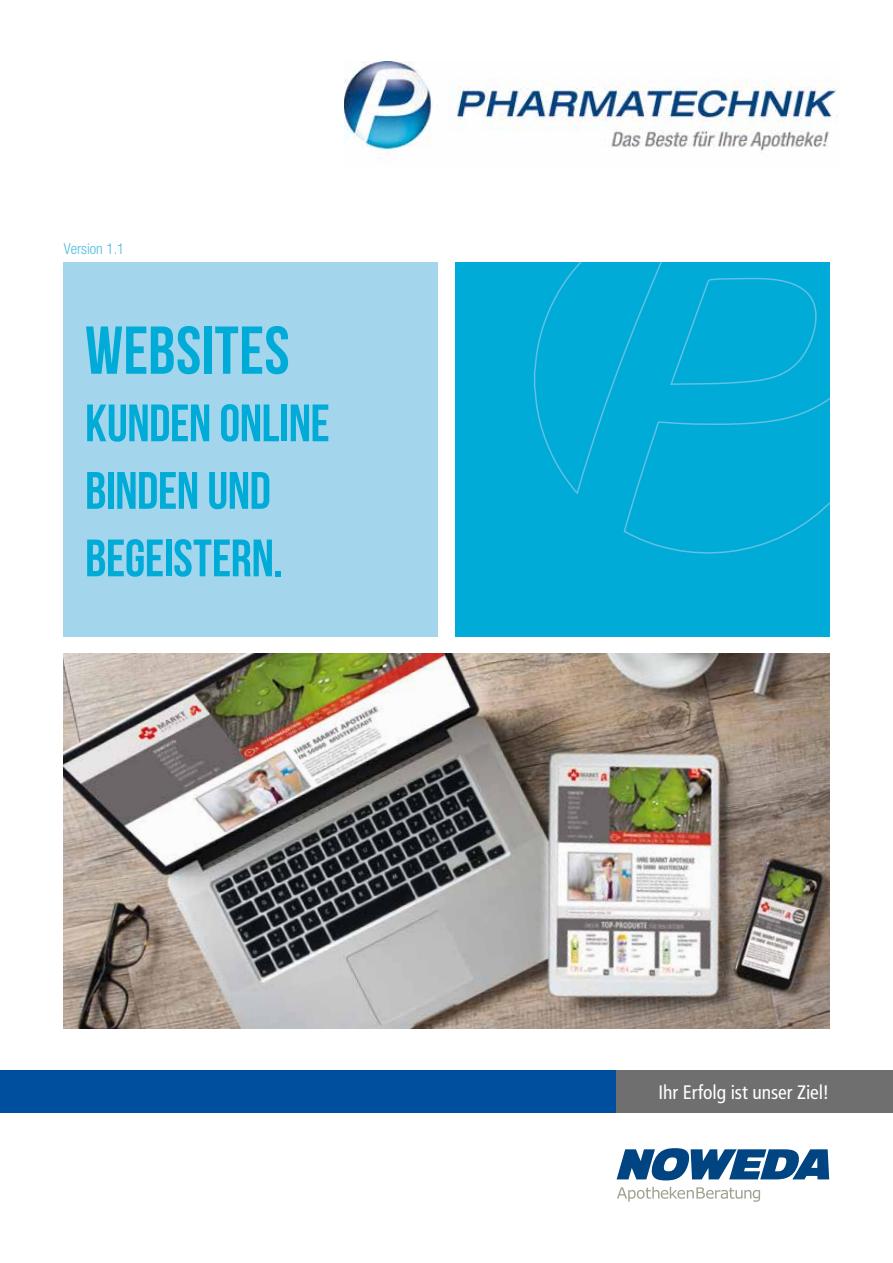
<style>
.page{position:relative;width:893px;height:1263px;background:#fff}
.page>*{position:absolute;margin:0;border:0;box-sizing:border-box;transform-origin:0 0}
.t1{font:67.5px "Bebas Neue";letter-spacing:.005em;color:#00abd7}
.t2{font:52.5px/67.5px "Bebas Neue";letter-spacing:-.01em;color:#00abd7}
.t3{font:condensed 19.5px "Frutiger LT Std";letter-spacing:-.005em;color:#fff}
.t4{font:300 condensed 15px "Helvetica Neue LT";color:#4fbbe0}
</style>
<div class="page">
<img style="left:345px;top:61px;width:493px;height:94px">
<div style="left:64px;top:263px;width:374px;height:374px;background:#a3d6ed"></div>
<div style="left:455px;top:263px;width:374px;height:374px;background:#00abd7"></div>
<svg style="left:533px;top:263px;width:296px;height:291px"></svg>
<img style="left:64px;top:654px;width:765px;height:374px">
<svg style="left:617px;top:1187px;width:143px;height:15px"></svg>
<svg style="left:617px;top:1148px;width:212px;height:32px"></svg>
<div style="left:0;top:1070px;width:617px;height:43px;background:#004f9f"></div>
<div style="left:617px;top:1070px;width:276px;height:43px;background:#706f6f"></div>
<p class="t4" style="left:64px;top:240px;width:62px">Version 1.1</p>
<p class="t1" style="left:85px;top:313px;width:206px">WEBSITES</p>
<p class="t2" style="left:85px;top:389px;width:246px">KUNDEN ONLINE<br>BINDEN UND<br>BEGEISTERN.</p>
<p class="t3" style="left:659px;top:1081px;width:172px">Ihr Erfolg ist unser Ziel!</p>
</div>
